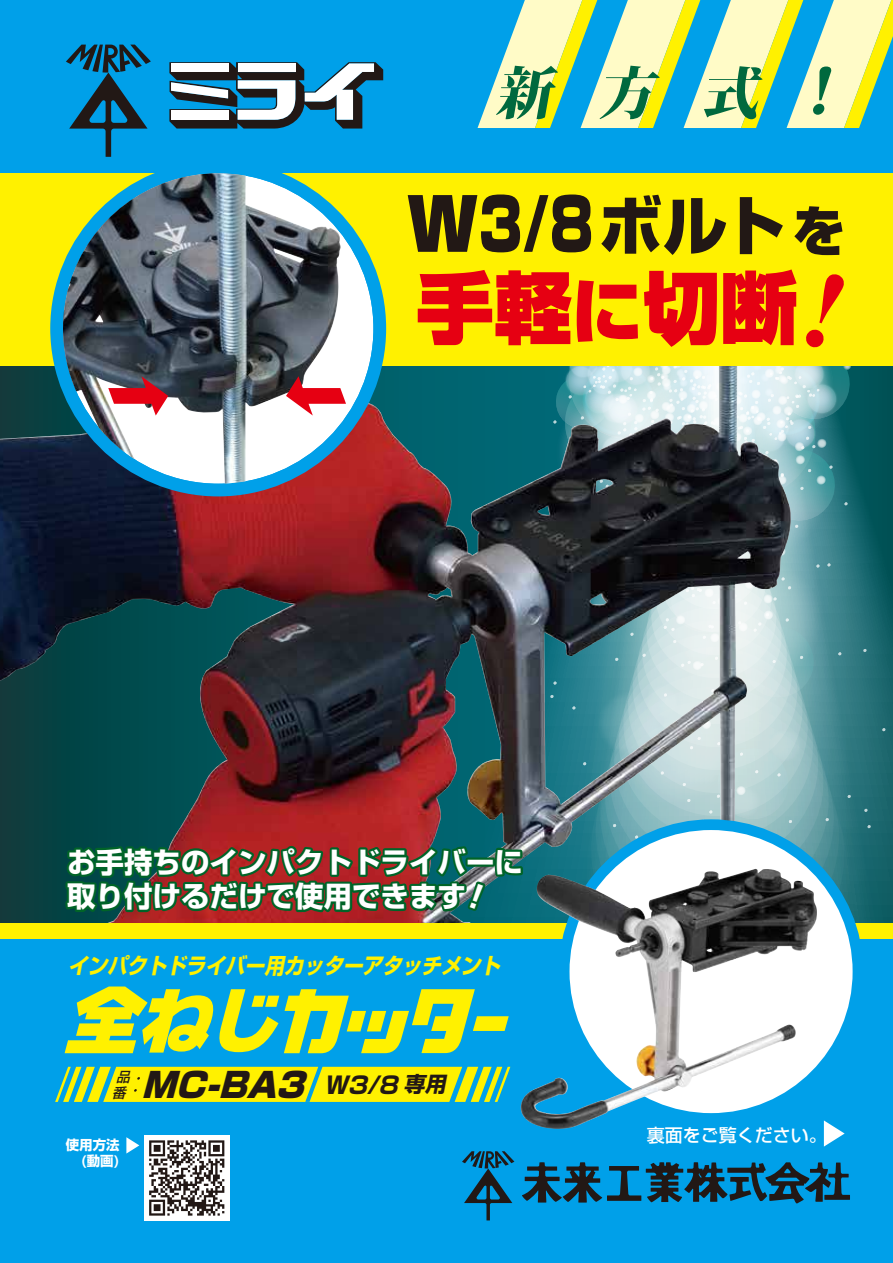
<style>
.page{position:relative;width:893px;height:1263px;background:#fff}
.page>*{position:absolute;margin:0;border:0;box-sizing:border-box;transform-origin:0 0}
.t1{font:900 78px "Shin Go Pro";color:#e60012}
.t2{font:900 72px "Shin Go Pro";color:#221815}
.t3{font:italic 800 56.1px "Koz Min Pro";color:#00693e}
.t4{font:italic 900 34.5px "Shin Go Pro";color:#221815}
.t5{font:700 28.5px/34.2px "Shin Go Pro";color:#fff}
.t6{font:italic 700 23.55px "Shin Go Pro";color:#221815}
.t7{font:italic 700 22.05px "Shin Go Pro";color:#fff100;scale:.9 1}
.t8{font:500 18px "Shin Go Pro";color:#fff}
.t9{font:italic 500 13.65px/15.8px "Shin Go Pro";color:#221815;text-align:center}
.t10{font:700 13.5px/16.2px "Shin Go Pro";color:#fff;text-align:right}
.s1{font-size:61.8px}
.s2{font-weight:800;font-size:64.8px}
.s3{font-weight:800;font-size:54px}
.s4{font-size:70.2px}
.s5{font-size:21.15px}
</style>
<div class="page">
<svg style="left:882px;top:366px;width:11px;height:557px;background:#0d5a60"></svg>
<svg style="left:851px;top:366px;width:31px;height:557px;background:#16656b"></svg>
<svg style="left:862px;top:648px;width:5px;height:4px"></svg>
<svg style="left:881px;top:727px;width:5px;height:4px"></svg>
<svg style="left:863px;top:808px;width:5px;height:4px"></svg>
<svg style="left:866px;top:824px;width:5px;height:4px"></svg>
<svg style="left:794px;top:366px;width:57px;height:547px;background:#5798a0"></svg>
<img style="left:0;top:366px;width:794px;height:557px">
<div style="left:0;top:939px;width:893px;height:324px;background:#00a0e9"></div>
<div style="left:0;top:923px;width:893px;height:16px;background:#fff100"></div>
<div style="left:0;top:0;width:893px;height:187px;background:#00a0e9"></div>
<div style="left:0;top:173px;width:893px;height:193px;background:#fff100"></div>
<svg style="left:522px;top:1162px;width:328px;height:41px"></svg>
<svg style="left:462px;top:1151px;width:52px;height:69px"></svg>
<div style="left:50px;top:160px;width:336px;height:336px;border:26px solid #00a0e9;border-radius:50%"></div>
<div style="left:63px;top:173px;width:310px;height:311px;background:#fff;border-radius:50%"></div>
<img style="left:63px;top:173px;width:284px;height:310px">
<svg style="left:66px;top:45px;width:85px;height:112px"></svg>
<svg style="left:169px;top:62px;width:214px;height:67px"></svg>
<svg style="left:806px;top:274px;width:38px;height:74px"></svg>
<svg style="left:65px;top:986px;width:444px;height:67px"></svg>
<svg style="left:55px;top:1067px;width:455px;height:35px;background:#dce61e"></svg>
<svg style="left:108px;top:376px;width:60px;height:39px"></svg>
<svg style="left:286px;top:376px;width:60px;height:39px"></svg>
<div style="left:559px;top:819px;width:304px;height:305px;border:21px solid #00a0e9;border-radius:50%"></div>
<svg style="left:569px;top:830px;width:284px;height:283px;fill:#fff"></svg>
<img style="left:536px;top:869px;width:218px;height:207px">
<div style="left:144px;top:1135px;width:85px;height:85px;background:#fff"></div>
<svg style="left:126px;top:1137px;width:13px;height:16px"></svg>
<svg style="left:824px;top:1120px;width:21px;height:26px"></svg>
<svg style="left:478px;top:0;width:415px;height:128px"></svg>
<svg style="left:149px;top:1140px;width:75px;height:75px"></svg>
<svg style="left:62px;top:842px;width:463px;height:74px;background:#345234"></svg>
<h3 class="t3" style="left:495px;top:51px;width:371px">新方式<span class="s1">！</span></h3>
<h2 class="t2" style="left:407px;top:167px;width:441px">W3/8<span class="s2">ボルト</span><span class="s3">を</span></h2>
<h1 class="t1" style="left:416px;top:246px;width:384px">手軽<span class="s4">に</span>切断</h1>
<p class="t5" style="left:67px;top:842px;width:458px">お手持ちのインパクトドライバーに取り付けるだけで使用できます</p>
<p class="t7" style="left:68px;top:948px;width:488px">インパクトドライバー用カッターアタッチメント</p>
<p class="t9" style="left:112px;top:1068px;width:21px">品番</p>
<p class="t4" style="left:141px;top:1057px;width:177px">MC-BA3</p>
<p class="t10" style="left:66px;top:1135px;width:56px">使用方法(動画)</p>
<p class="t6" style="left:324px;top:1066px;width:129px">W3/8 <span class="s5">専用</span></p>
<p class="t8" style="left:647px;top:1120px;width:181px">裏面をご覧ください。</p>
</div>
